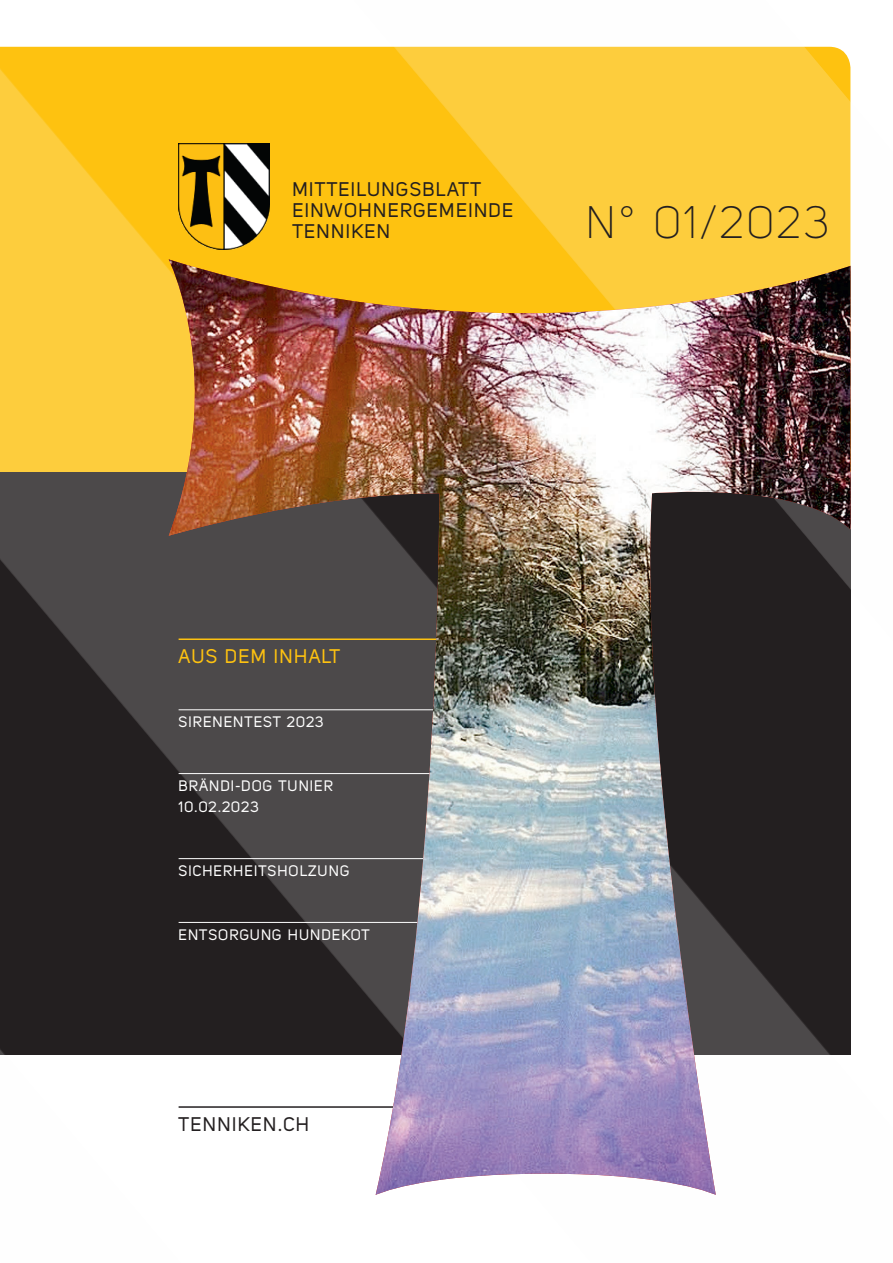
<style>
.page{position:relative;width:893px;height:1263px;background:#fff}
.page>*{position:absolute;margin:0;border:0;box-sizing:border-box;transform-origin:0 0}
.t1{font:45px "Uni Sans Light";letter-spacing:.06em;color:#231f20}
.t2{font:19.5px/21.3px "Uni Sans Regular";letter-spacing:.06em;color:#231f20}
.t3{font:19.5px "Uni Sans Regular";letter-spacing:.06em;color:#fec210}
.t4{font:15px/21.3px "Uni Sans Regular";letter-spacing:.06em;color:#fff}
</style>
<div class="page">
<img style="left:0;top:46px;width:851px;height:1009px">
<img style="left:169px;top:259px;width:681px;height:936px">
<h2 class="t2" style="left:292px;top:178px;width:223px">MITTEILUNGSBLATT<br>EINWOHNERGEMEINDE<br>TENNIKEN</h2>
<h1 class="t1" style="left:585px;top:197px;width:245px">N° 01/2023</h1>
<h2 class="t3" style="left:179px;top:645px;width:163px">AUS DEM INHALT</h2>
<p class="t4" style="left:179px;top:711px;width:147px">SIRENENTEST 2023</p>
<p class="t4" style="left:179px;top:775px;width:156px">BRÄNDI-DOG TUNIER<br>10.02.2023</p>
<p class="t4" style="left:179px;top:860px;width:173px">SICHERHEITSHOLZUNG</p>
<p class="t4" style="left:179px;top:924px;width:193px">ENTSORGUNG HUNDEKOT</p>
<h2 class="t2" style="left:179px;top:1113px;width:132px">TENNIKEN.CH</h2>
</div>
